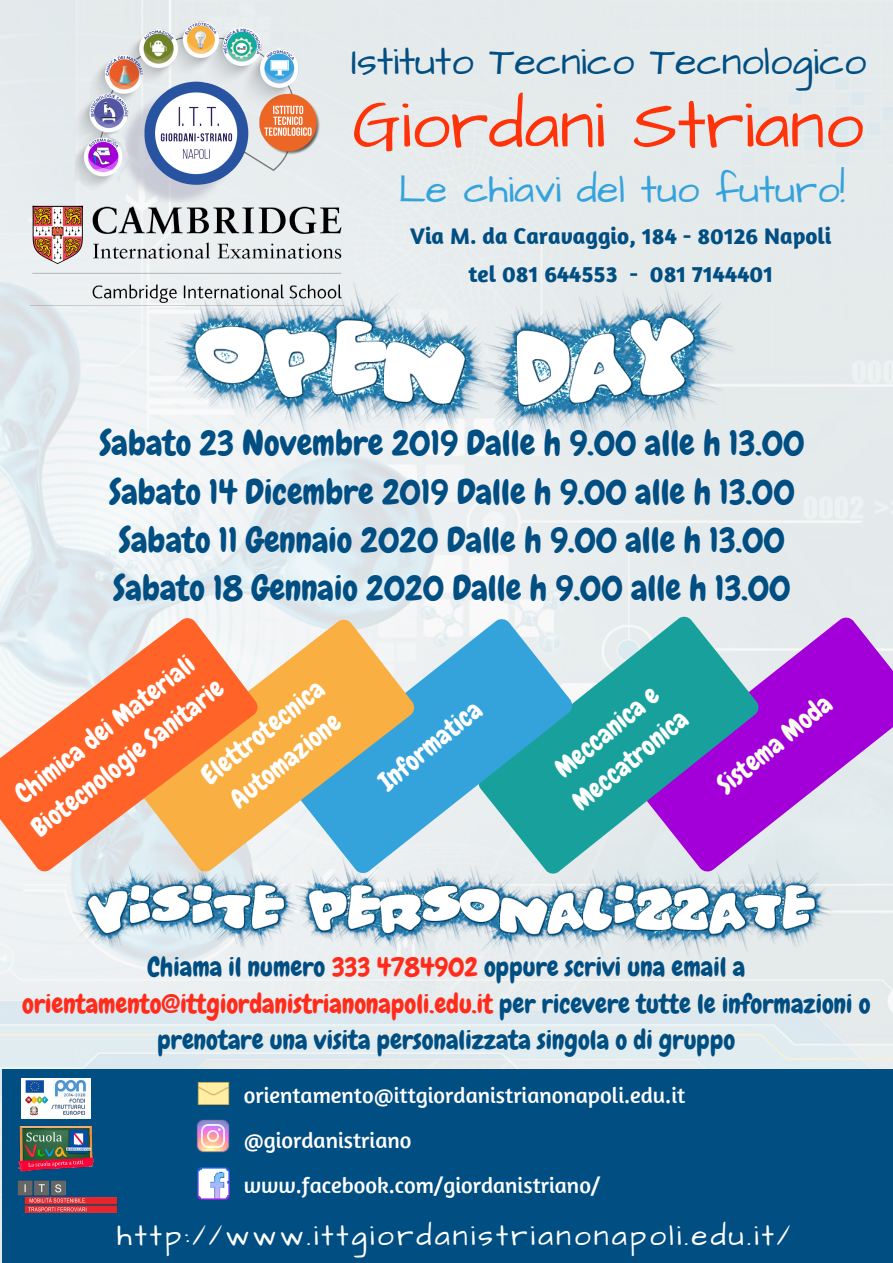
<style>
.page{position:relative;width:893px;height:1263px;background:#fff}
.page>*{position:absolute;margin:0;border:0;box-sizing:border-box;transform-origin:0 0}
.t1{font:69.53px "Architects Daughter";color:#ff330a}
.t2{font:39.75px "Architects Daughter";color:#004e82}
.t3{font:39.75px "Architects Daughter";color:#34a3dc}
.t4{font:34.72px/48.4px "Chewy";color:#004e82}
.t5{font:29.78px "Architects Daughter";letter-spacing:.1em;color:#fff}
.t6{font:26.47px/36.6px "Chewy";color:#004e82;text-align:center}
.t7{font:26.47px/36.6px "Chewy";color:#fff}
.t8{font:26.47px "Chewy";color:#fffff0}
.t9{font:700 23.17px/37.7px "Amaranth";color:#004e82;text-align:center}
.t10{font:22.5px/45px "Amaranth";color:#fff}
.s1{color:#ff2c1c}
</style>
<div class="page">
<div style="left:2px;top:1069px;width:891px;height:194px;background:#004e82"></div>
<img style="left:197px;top:1119px;width:33px;height:34px">
<img style="left:197px;top:1082px;width:32px;height:23px">
<img style="left:198px;top:1168px;width:32px;height:32px">
<img style="left:17px;top:1118px;width:77px;height:54px">
<img style="left:17px;top:1180px;width:101px;height:33px">
<img style="left:21px;top:1078px;width:70px;height:40px">
<img style="left:161px;top:276px;width:579px;height:169px">
<svg style="left:762px;top:614px;width:131px;height:261px;background:#c06de2"></svg>
<svg style="left:475px;top:613px;width:287px;height:240px;background:#6c8fbe"></svg>
<svg style="left:289px;top:615px;width:287px;height:238px;background:#62b8d3"></svg>
<svg style="left:261px;top:616px;width:157px;height:237px"></svg>
<svg style="left:0;top:614px;width:261px;height:261px;background:#f59f71"></svg>
<img style="left:75px;top:20px;width:247px;height:183px">
<img style="left:31px;top:203px;width:312px;height:103px">
<img style="left:70px;top:853px;width:766px;height:112px">
<h2 class="t2" style="left:351px;top:34px;width:517px">Istituto Tecnico Tecnologico</h2>
<h1 class="t1" style="left:352px;top:78px;width:513px">Giordani Striano</h1>
<h2 class="t3" style="left:398px;top:163px;width:448px">Le chiavi del tuo futuro!</h2>
<p class="t9" style="left:410px;top:216px;width:423px">Via M. da Caravaggio, 184 - 80126 Napoli tel 081 644553 - 081 7144401</p>
<h3 class="t4" style="left:99px;top:419px;width:706px">Sabato 23 Novembre 2019 Dalle h 9.00 alle h 13.00<br>Sabato 14 Dicembre 2019 Dalle h 9.00 alle h 13.00<br>Sabato 11 Gennaio 2020 Dalle h 9.00 alle h 13.00<br>Sabato 18 Gennaio 2020 Dalle h 9.00 alle h 13.00</h3>
<p class="t7" style="left:0;top:787px;width:238px;text-align:center;rotate:-38deg">Chimica dei Materiali<br>Biotecnologie Sanitarie</p>
<p class="t7" style="left:193px;top:765px;width:151px;rotate:-39deg">Elettrotecnica<br>Automazione</p>
<p class="t7" style="left:370px;top:770px;width:126px;rotate:-39deg">Informatica</p>
<p class="t7" style="left:540px;top:764px;width:143px;rotate:-40deg">Meccanica e<br>Meccatronica</p>
<p class="t8" style="left:710px;top:775px;width:141px;rotate:-39deg">Sistema Moda</p>
<p class="t6" style="left:22px;top:949px;width:850px">Chiama il numero <span class="s1">333 4784902</span> oppure scrivi una email a <span class="s1">orientamento@ittgiordanistrianonapoli.edu.it</span> per ricevere tutte le informazioni o prenotare una visita personalizzata singola o di gruppo</p>
<p class="t10" style="left:244px;top:1072px;width:443px">orientamento@ittgiordanistrianonapoli.edu.it @giordanistriano www.facebook.com/giordanistriano/</p>
<p class="t5" style="left:117px;top:1215px;width:674px">http://www.ittgiordanistrianonapoli.edu.it/</p>
</div>
